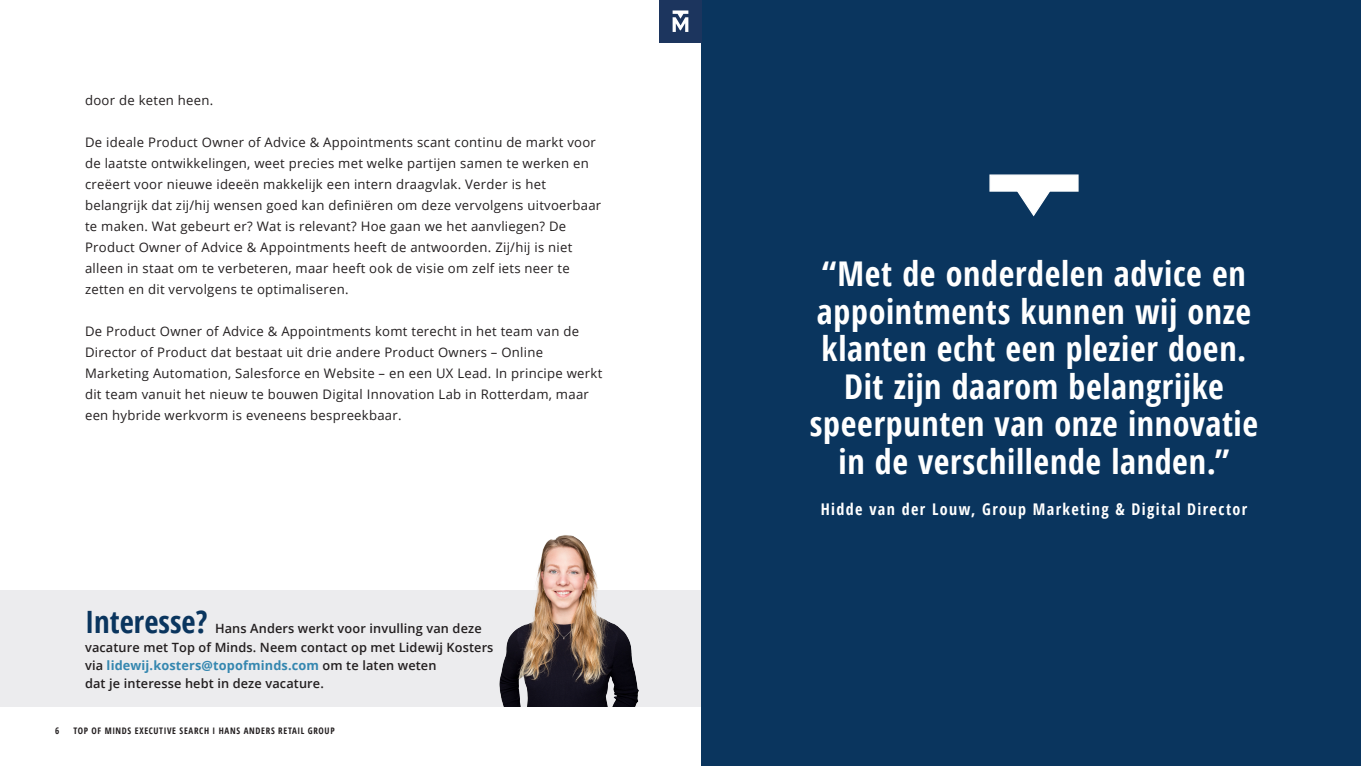
<style>
.page{position:relative;width:1361px;height:766px;background:#fff}
.page>*{position:absolute;margin:0;border:0;box-sizing:border-box;transform-origin:0 0}
.Page_header_kopie{font:700 condensed 34.05px/37.5px "Open Sans";letter-spacing:.02em;color:#fff;text-align:center}
.t1{font:700 condensed 30.75px "Open Sans";color:#0a355e}
.t2{font:700 condensed 16.12px "Open Sans";letter-spacing:.085em;color:#fff}
.t3{font:13.12px/21px "Open Sans";letter-spacing:.02em;color:#231f20}
.t4{font:600 12.75px/18px "Open Sans";letter-spacing:.01em;color:#231f20}
.t5{font:700 condensed 9px "Open Sans";letter-spacing:.07em;color:#231f20}
.s1{font-weight:700;color:#3587b0}
</style>
<div class="page">
<div style="left:0;top:590px;width:702px;height:116px;background:#ececee"></div>
<div style="left:702px;top:0;width:659px;height:765px;background:#0a355e"></div>
<svg style="left:989px;top:174px;width:90px;height:43px"></svg>
<img style="left:499px;top:535px;width:139px;height:171px">
<div style="left:659px;top:0;width:43px;height:43px;background:#1c355e"></div>
<svg style="left:672px;top:10px;width:16px;height:22px"></svg>
<p class="t3" style="left:85px;top:89px;width:130px">door de keten heen.</p>
<p class="t3" style="left:85px;top:131px;width:518px">De ideale Product Owner of Advice &amp; Appointments scant continu de markt voor de laatste ontwikkelingen, weet precies met welke partijen samen te werken en creëert voor nieuwe ideeën makkelijk een intern draagvlak. Verder is het belangrijk dat zij/hij wensen goed kan definiëren om deze vervolgens uitvoerbaar te maken. Wat gebeurt er? Wat is relevant? Hoe gaan we het aanvliegen? De Product Owner of Advice &amp; Appointments heeft de antwoorden. Zij/hij is niet alleen in staat om te verbeteren, maar heeft ook de visie om zelf iets neer te zetten en dit vervolgens te optimaliseren.</p>
<p class="t3" style="left:85px;top:320px;width:519px">De Product Owner of Advice &amp; Appointments komt terecht in het team van de Director of Product dat bestaat uit drie andere Product Owners – Online Marketing Automation, Salesforce en Website – en een UX Lead. In principe werkt dit team vanuit het nieuw te bouwen Digital Innovation Lab in Rotterdam, maar een hybride werkvorm is eveneens bespreekbaar.</p>
<p class="t1" style="left:85px;top:600px;width:124px">Interesse?</p>
<p class="t4" style="left:85px;top:619px;width:410px;text-indent:130px">Hans Anders werkt voor invulling van deze vacature met Top of Minds. Neem contact op met Lidewij Kosters via <span class="s1">lidewij.kosters@topofminds.com</span> om te laten weten</p>
<p class="t4" style="left:85px;top:673px;width:240px">dat je interesse hebt in deze vacature.</p>
<p class="t5" style="left:55px;top:724px;width:6px">6</p>
<p class="t5" style="left:73px;top:724px;width:263px">TOP OF MINDS EXECUTIVE SEARCH I HANS ANDERS RETAIL GROUP</p>
<p class="Page_header_kopie" style="left:810px;top:254px;width:450px">“Met de onderdelen advice en appointments kunnen wij onze klanten echt een plezier doen.<br>Dit zijn daarom belangrijke speerpunten van onze innovatie in de verschillende landen.”</p>
<p class="t2" style="left:821px;top:498px;width:428px">Hidde van der Louw, Group Marketing &amp; Digital Director</p>
</div>
